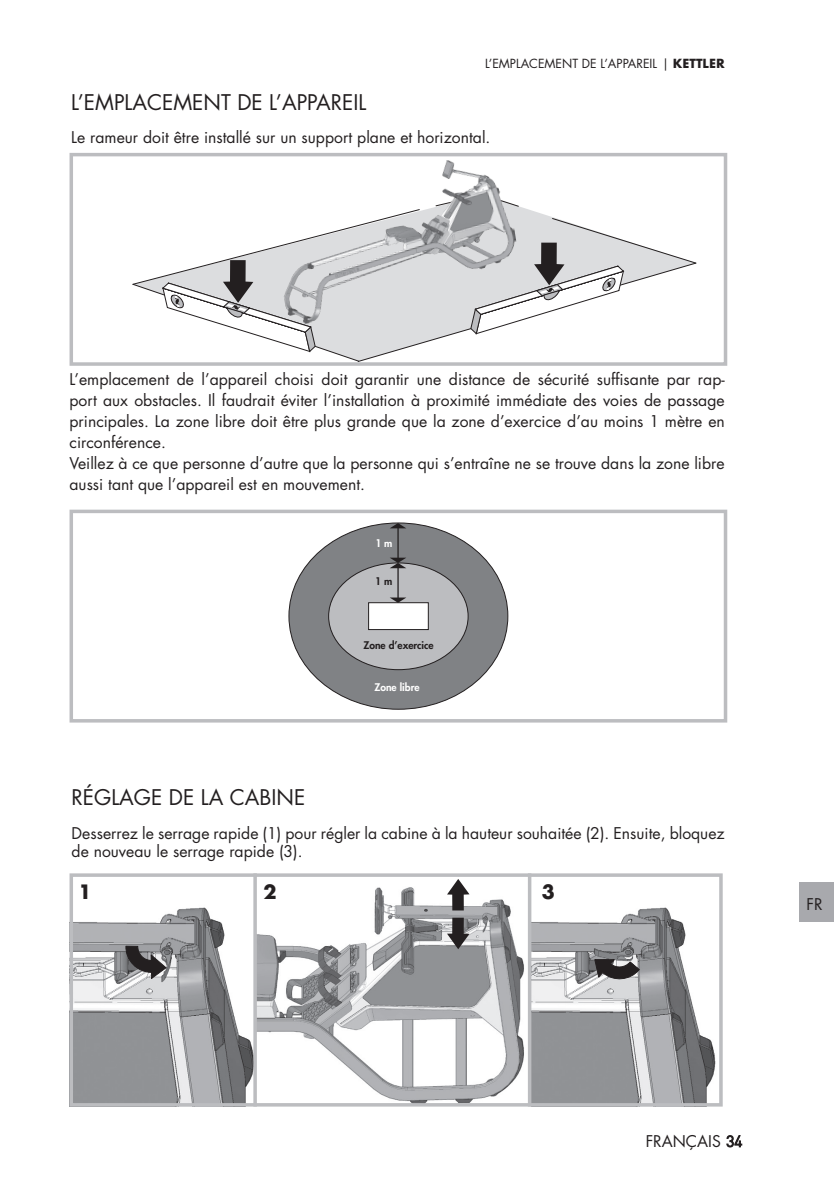
<style>
.page{position:relative;width:834px;height:1191px;background:#fff}
.page>*{position:absolute;margin:0;border:0;box-sizing:border-box;transform-origin:0 0}
.Headline{font:21px "Futura";color:#231f20}
.Fließtext_BOLD{font:700 19.25px "Futura";color:#231f20}
.Fließtext{font:15.75px/21px "Futura";color:#231f20}
.t1{font:12.25px "Futura";color:#231f20}
.t2{font:800 10.33px "Futura CE";color:#231f20}
.t3{font:800 10.33px "Futura CE";color:#fff}
.s1{font-weight:700}
.s2{font-family:"DIN Pro"}
</style>
<div class="page">
<div style="left:799px;top:882px;width:34px;height:39px;background:#a8a9ad"></div>
<img style="left:74px;top:907px;width:179px;height:194px">
<img style="left:531px;top:883px;width:185px;height:218px">
<img style="left:256px;top:887px;width:274px;height:220px">
<svg style="left:447px;top:879px;width:22px;height:31px"></svg>
<svg style="left:447px;top:917px;width:22px;height:32px"></svg>
<svg style="left:125px;top:945px;width:42px;height:34px"></svg>
<div style="left:69px;top:873px;width:653px;height:233px;border:4px solid #bcbdc0"></div>
<svg style="left:253px;top:873px;width:4px;height:233px"></svg>
<hr style="left:528px;top:873px;width:3px;height:233px;background:#bcbdc0">
<svg style="left:593px;top:959px;width:47px;height:23px"></svg>
<svg style="left:132px;top:208px;width:564px;height:153px"></svg>
<div style="left:69px;top:153px;width:658px;height:213px;border:4px solid #bcbdc0"></div>
<img style="left:267px;top:153px;width:257px;height:173px">
<div style="left:289px;top:523px;width:219px;height:186px;background:#808285;border-radius:50%"></div>
<div style="left:328px;top:563px;width:140px;height:106px;background:#bcbdc0;border-radius:50%"></div>
<div style="left:368px;top:602px;width:60px;height:28px;background:#fff;border:1px solid #231f20"></div>
<hr style="left:397px;top:567px;width:1px;height:32px;background:#231f20">
<svg style="left:389px;top:597px;width:17px;height:6px"></svg>
<hr style="left:397px;top:527px;width:1px;height:32px;background:#231f20">
<svg style="left:389px;top:557px;width:17px;height:11px"></svg>
<svg style="left:389px;top:523px;width:17px;height:5px"></svg>
<div style="left:69px;top:510px;width:658px;height:212px;border:4px solid #bcbdc0"></div>
<p class="t1" style="left:485px;top:56px;width:241px">L’emplac ement de l’appareil | <span class="s1">KETTLER</span></p>
<p class="Headline" style="left:71px;top:88px;width:256px">L’EMPLACEMENT DE L’APPAREIL</p>
<p class="Fließtext" style="left:71px;top:127px;width:420px">Le rameur doit être installé sur un support plane et horizontal.</p>
<p class="Fließtext" style="left:69px;top:368px;width:656px;text-align:justify">L’emplacement de l’appareil choisi doit garantir une distance de sécurité suffisante par rap&shy;port aux obstacles. I l faudrait éviter l’installation à proximité immédiate des voies de passage principales. La zone libre doit être plus grande que la zone d’exercice d’au moins 1 mètre en circonférence.</p>
<p class="Fließtext" style="left:69px;top:452px;width:656px">Veillez à ce que personne d’autre que la personne qui s’entraîne ne se trouve dans la zone libre aussi tant que l’appareil est en mouvement.</p>
<p class="t3" style="left:375px;top:536px;width:19px">1 m</p>
<p class="t2" style="left:375px;top:574px;width:19px">1 m</p>
<p class="t2" style="left:363px;top:637px;width:72px">Zone d’exercice</p>
<p class="t3" style="left:374px;top:679px;width:47px">Zone libre</p>
<p class="Headline" style="left:72px;top:783px;width:232px">RÉGLAGE DE LA CABI NE</p>
<p class="Fließtext" style="left:72px;top:823px;width:654px;line-height:18.9px">Desserrez le serrage rapide (1) pour régler la cabine à la hauteur souhaitée (2). Ensuite, bloquez de nouveau le serrage rapide (3).</p>
<p class="Fließtext_BOLD" style="left:78px;top:877px;width:15px">1</p>
<p class="Fließtext_BOLD" style="left:263px;top:877px;width:15px">2</p>
<p class="Fließtext_BOLD" style="left:541px;top:877px;width:15px">3</p>
<p class="Fließtext" style="left:806px;top:893px;width:18px">FR</p>
<p class="Fließtext" style="left:645px;top:1130px;width:98px">FraNÇais <span class="s2">34</span></p>
</div>
